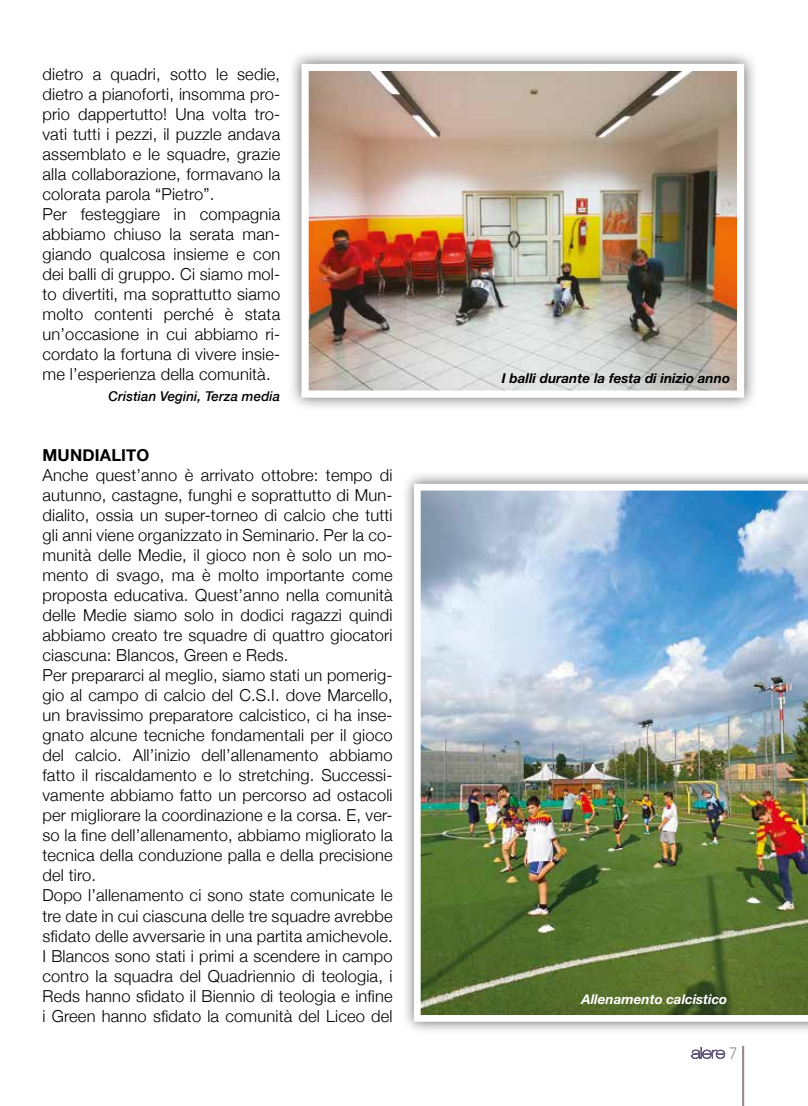
<style>
.page{position:relative;width:808px;height:1106px;background:#fff}
.page>*{position:absolute;margin:0;border:0;box-sizing:border-box;transform-origin:0 0}
.t1{font:300 16.5px/20px "Helvetica Neue";letter-spacing:.01em;color:#000}
.t2{font:700 16.5px "Helvetica Neue";letter-spacing:.01em;color:#000}
.t3{font:300 16.5px "Avenir";color:#97898a}
.t4{font:italic 700 13.5px "Helvetica Neue LT Std";color:#000}
.t5{font:italic 500 13.5px "Helvetica Neue";letter-spacing:.01em;color:#000}
.t6{font:italic 700 13.5px "Helvetica Neue LT Std";color:#fff}
</style>
<div class="page">
<div style="left:401px;top:471px;width:407px;height:563px;background:#000;opacity:.6"></div>
<img style="left:414px;top:484px;width:394px;height:537px">
<div style="left:288px;top:50px;width:470px;height:361px;background:#000;opacity:.6"></div>
<img style="left:309px;top:72px;width:427px;height:318px">
<div style="left:301px;top:64px;width:443px;height:334px;border:7px solid #fff"></div>
<hr style="left:742px;top:1045px;width:2px;height:61px;background:#97898a">
<svg style="left:691px;top:1046px;width:34px;height:12px"></svg>
<p class="t1" style="left:43px;top:63px;width:239px">dietro a quadri, sotto le sedie, dietro a pianoforti, insomma pro&shy;prio dappertutto! Una volta tro&shy;vati tutti i pezzi, il puzzle andava assemblato e le squadre, grazie alla collaborazione, formavano la colorata parola “Pietro”.<br>Per festeggiare in compagnia abbiamo chiuso la serata man&shy;giando qualcosa insieme e con dei balli di gruppo. Ci siamo mol&shy;to divertiti, ma soprattutto siamo molto contenti perché è stata un’occasione in cui abbiamo ri&shy;cordato la fortuna di vivere insie&shy;me l’esperienza della comunità.</p>
<p class="t5" style="left:109px;top:384px;width:173px">Cristian Vegini, Terza media</p>
<p class="t2" style="left:43px;top:442px;width:108px">MUNDIALITO</p>
<p class="t1" style="left:43px;top:464px;width:352px">Anche quest’anno è arrivato ottobre: tempo di autunno, castagne, funghi e soprattutto di Mun&shy;dialito, ossia un super-torneo di calcio che tutti gli anni viene organizzato in Seminario. Per la co&shy;munità delle Medie, il gioco non è solo un mo&shy;mento di svago, ma è molto importante come proposta educativa. Quest’anno nella comunità delle Medie siamo solo in dodici ragazzi quindi abbiamo creato tre squadre di quattro giocatori ciascuna: Blancos, Green e Reds.<br>Per prepararci al meglio, siamo stati un pomerig&shy;gio al campo di calcio del C.S.I. dove Marcello, un bravissimo preparatore calcistico, ci ha inse&shy;gnato alcune tecniche fondamentali per il gioco del calcio. All’inizio dell’allenamento abbiamo fatto il riscaldamento e lo stretching. Successi&shy;vamente abbiamo fatto un percorso ad ostacoli per migliorare la coordinazione e la corsa. E, ver&shy;so la fine dell’allenamento, abbiamo migliorato la tecnica della conduzione palla e della precisione del tiro.<br>Dopo l’allenamento ci sono state comunicate le tre date in cui ciascuna delle tre squadre avrebbe sfidato delle avversarie in una partita amichevole.<br>I Blancos sono stati i primi a scendere in campo contro la squadra del Quadriennio di teologia, i Reds hanno sfidato il Biennio di teologia e infine i Green hanno sfidato la comunità del Liceo del</p>
<p class="t4" style="left:502px;top:370px;width:230px">I balli durante la festa di inizio anno</p>
<p class="t6" style="left:581px;top:990px;width:147px">Allenamento calcistico</p>
<p class="t3" style="left:729px;top:1043px;width:10px">7</p>
</div>
